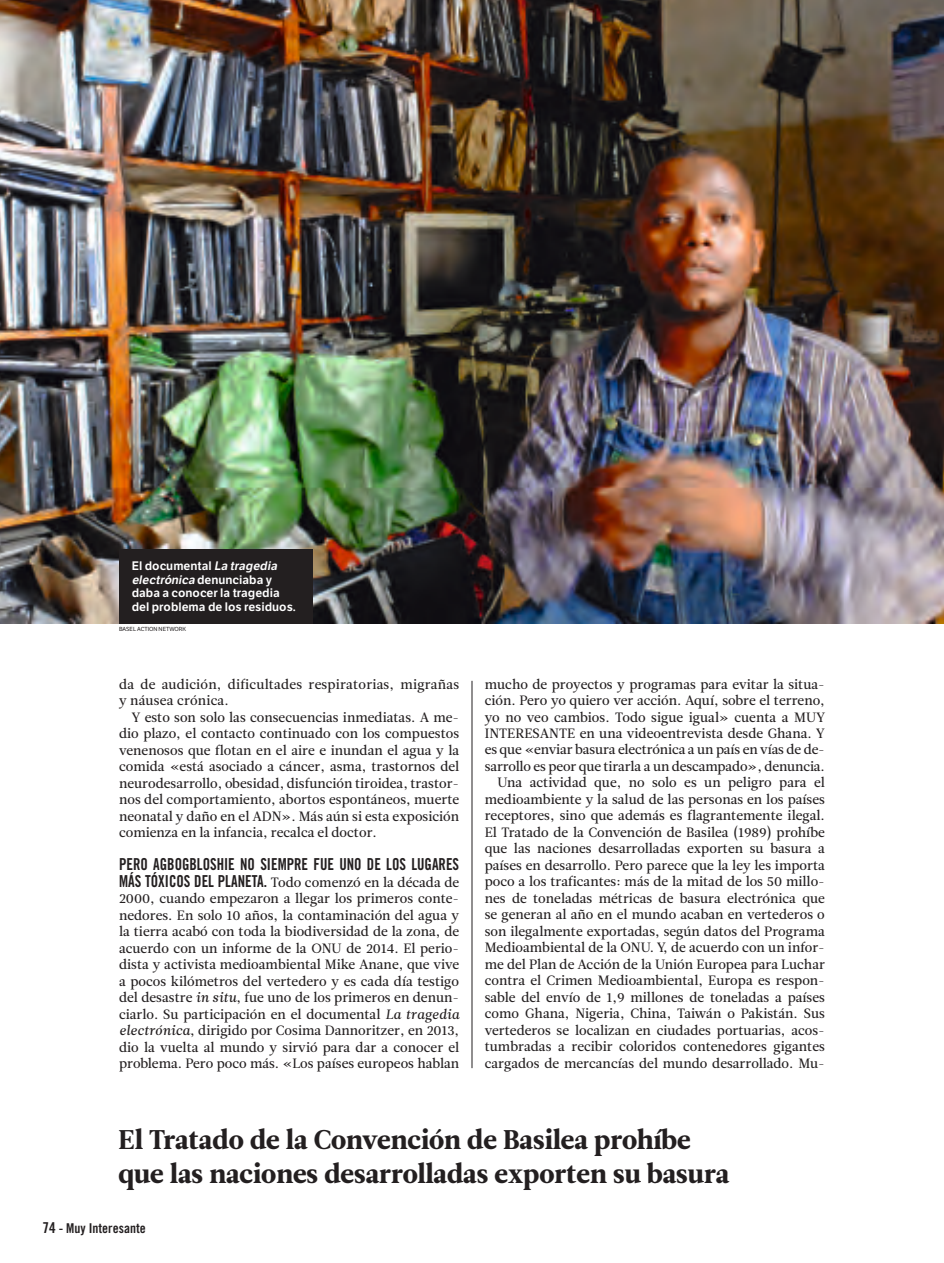
<style>
.page{position:relative;width:944px;height:1263px;background:#fff}
.page>*{position:absolute;margin:0;border:0;box-sizing:border-box;transform-origin:0 0}
.SUMARIO_ARTÍCULO_201{font:27px/34.5px "Leitura News Roman 4";color:#231f20}
.TEXTO_GENERAL_2018_S{font:16.5px "Trade Gothic Bold Cond Twenty";color:#231f20;scale:.9 1}
.TEXTO_GENERAL_2018_S-2{font:13.5px/16.5px "Leitura News Roman 2";color:#231f20;text-align:justify}
.PIE_BLANCO_2018{font:13.5px "Trade Gothic Bold Cond Twenty";color:#231f20}
.PIE_BLANCO_2018-2{font:600 12px/13.5px "LFT Etica";color:#fff}
.CREDITO_NEGRO_2018{font:5.7px "LFT Etica";color:#231f20}
.s1{font-style:italic}
.s2{font-family:"Trade Gothic Bold Cond Twenty";font-size:16.5px}
.s3{font-family:"Leitura News Italic 2"}
.s4{font-size:15px}
</style>
<div class="page">
<hr style="left:472px;top:681px;width:1px;height:387px;background:#231f20">
<img style="left:0;top:0;width:944px;height:623px">
<div style="left:119px;top:549px;width:193px;height:74px;background:#231f20"></div>
<p class="PIE_BLANCO_2018-2" style="left:132px;top:559px;width:166px">El documental <span class="s1">La tragedia electrónica</span> d e n u n c i a b a y daba a conocer la tragedia del problema de los residuos.</p>
<p class="CREDITO_NEGRO_2018" style="left:119px;top:625px;width:69px">BASEL ACTION NETWORK</p>
<p class="TEXTO_GENERAL_2018_S-2" style="left:119px;top:676px;width:342px">da de audición, dificultades respiratorias, migrañas y náusea crónica.</p>
<p class="TEXTO_GENERAL_2018_S-2" style="left:119px;top:709px;width:342px;text-indent:13px">Y esto son solo las consecuencias inmediatas. A me&shy;dio plazo, el contacto continuado con los compuestos venenosos que flotan en el aire e inundan el agua y la comida «está asociado a cáncer, asma, trastornos del neurodesarrollo, obesidad, disfunción tiroidea, trastor&shy;nos del comportamiento, abortos espontáneos, muerte neonatal y daño en el ADN». Más aún si esta exposición comienza en la infancia, recalca el doctor.</p>
<p class="TEXTO_GENERAL_2018_S" style="left:119px;top:854px;width:379px">PERO AGBOGBLOSHIE NO SIEMPRE FUE UNO DE LOS LUGARES</p>
<p class="TEXTO_GENERAL_2018_S-2" style="left:119px;top:874px;width:342px"><span class="s2">MÁS TÓXICOS DEL PLANETA.</span> Todo comenzó en la década de 2000, cuando empezaron a llegar los primeros conte&shy;nedores. En solo 10 años, la contaminación del agua y la tierra acabó con toda la biodiversidad de la zona, de acuerdo con un informe de la ONU de 2014. El perio&shy;dista y activista medioambiental Mike Anane, que vive a pocos kilómetros del vertedero y es cada día testigo del desastre <span class="s3">in situ</span>, fue uno de los primeros en denun&shy;ciarlo. Su participación en el documental <span class="s3">La tragedia electrónica</span>, dirigido por Cosima Dannoritzer, en 2013, dio la vuelta al mundo y sirvió para dar a conocer el problema. Pero poco más. «Los países europeos hablan</p>
<p class="TEXTO_GENERAL_2018_S-2" style="left:485px;top:676px;width:342px">mucho de proyectos y programas para evitar la situa&shy;ción. Pero yo quiero ver acción. Aquí, sobre el terreno, yo no veo cambios. Todo sigue igual» cuenta a MUY INTERESANTE en una videoentrevista desde Ghana. Y es que «enviar basura electrónica a un país en vías de de&shy;sarrollo es peor que tirarla a un descampado», denuncia.</p>
<p class="TEXTO_GENERAL_2018_S-2" style="left:485px;top:775px;width:342px;text-indent:13px">Una actividad que, no solo es un peligro para el medioambiente y la salud de las personas en los países receptores, sino que además es flagrantemente ilegal.<br>El Tratado de la Convención de Basilea (1989) prohíbe que las naciones desarrolladas exporten su basura a países en desarrollo. Pero parece que la ley les importa poco a los traficantes: más de la mitad de los 50 millo&shy;nes de toneladas métricas de basura electrónica que se generan al año en el mundo acaban en vertederos o son ilegalmente exportadas, según datos del Programa Medioambiental de la ONU. Y, de acuerdo con un infor&shy;me del Plan de Acción de la Unión Europea para Luchar contra el Crimen Medioambiental, Europa es respon&shy;sable del envío de 1,9 millones de toneladas a países como Ghana, Nigeria, China, Taiwán o Pakistán. Sus vertederos se localizan en ciudades portuarias, acos&shy;tumbradas a recibir coloridos contenedores gigantes cargados de mercancías del mundo desarrollado. Mu-</p>
<p class="SUMARIO_ARTÍCULO_201" style="left:119px;top:1122px;width:612px">El Tratado de la Convención de Basilea prohíbe que las naciones desarrolladas exporten su basura</p>
<p class="PIE_BLANCO_2018" style="left:43px;top:1220px;width:105px"><span class="s4">74</span> - Muy Interesante</p>
</div>
